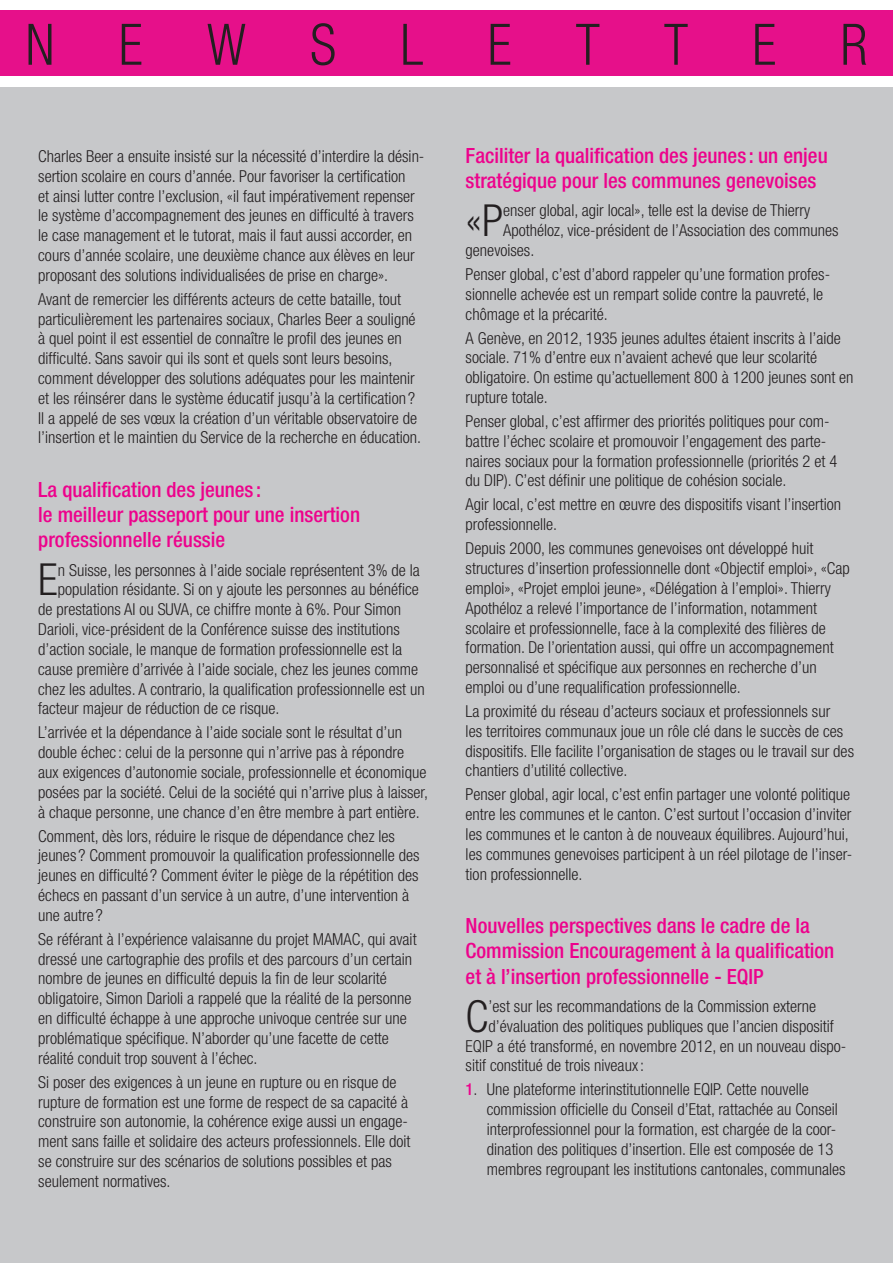
<style>
.page{position:relative;width:893px;height:1263px;background:#fff}
.page>*{position:absolute;margin:0;border:0;box-sizing:border-box;transform-origin:0 0}
.t1{font:300 condensed 57.3px "Helvetica Neue LT";letter-spacing:1.19em;color:#231f20;scale:.94 1}
.texte{font:300 condensed 44.25px "Helvetica Neue LT";color:#231f20}
.sous-titre{font:500 condensed 21px/25.2px "Helvetica Neue LT";color:#ed028c}
.texte-2{font:300 condensed 16.5px/19.8px "Helvetica Neue LT";color:#231f20}
.puces_a_b_c{font:300 condensed 16.5px/19.8px "Helvetica Neue LT";color:#231f20}
.s1{font-weight:500;color:#ed028c}
</style>
<div class="page">
<div style="left:0;top:11px;width:893px;height:65px;background:#e6108a"></div>
<div style="left:0;top:88px;width:893px;height:1175px;background:#c7c8ca"></div>
<h1 class="t1" style="left:26px;top:12px;width:897px">NEWSLETTER</h1>
<p class="texte-2" style="left:38px;top:146px;width:388px">Charles Beer a ensuite insisté sur la nécessité d’interdire la désin&shy;sertion scolaire en cours d’année. Pour favoriser la certification<br>et ainsi lutter contre l’exclusion, «il faut impérativement repenser le système d’accompagnement des jeunes en difficulté à travers le case management et le tutorat, mais il faut aussi accorder, en cours d’année scolaire, une deuxième chance aux élèves en leur proposant des solutions individualisées de prise en charge».</p>
<p class="texte-2" style="left:38px;top:289px;width:384px">Avant de remercier les différents acteurs de cette bataille, tout particulièrement les partenaires sociaux, Charles Beer a souligné à quel point il est essentiel de connaître le profil des jeunes en difficulté. Sans savoir qui ils sont et quels sont leurs besoins, comment développer des solutions adéquates pour les maintenir et les réinsérer dans le système éducatif jusqu’à la certification ?<br>Il a appelé de ses vœux la création d’un véritable observatoire de l’insertion et le maintien du Service de la recherche en éducation.</p>
<p class="sous-titre" style="left:38px;top:477px;width:323px">La qualification des jeunes :<br>le meilleur passeport pour une insertion professionnelle réussie</p>
<p class="texte" style="left:38px;top:554px;width:21px">E</p>
<p class="texte-2" style="left:58px;top:560px;width:364px">n Suisse, les personnes à l’aide sociale représentent 3% de la</p>
<p class="texte-2" style="left:58px;top:580px;width:362px">population résidante. Si on y ajoute les personnes au bénéfice</p>
<p class="texte-2" style="left:38px;top:599px;width:364px">de prestations AI ou SUVA, ce chiffre monte à 6%. Pour Simon</p>
<p class="texte-2" style="left:38px;top:619px;width:363px">Darioli, vice-président de la Conférence suisse des institutions</p>
<p class="texte-2" style="left:38px;top:639px;width:366px">d’action sociale, le manque de formation professionnelle est la</p>
<p class="texte-2" style="left:38px;top:659px;width:381px">cause première d’arrivée à l’aide sociale, chez les jeunes comme</p>
<p class="texte-2" style="left:38px;top:679px;width:388px">chez les adultes. A contrario, la qualification professionnelle est un</p>
<p class="texte-2" style="left:38px;top:698px;width:243px">facteur majeur de réduction de ce risque.</p>
<p class="texte-2" style="left:38px;top:722px;width:391px">L’arrivée et la dépendance à l’aide sociale sont le résultat d’un double échec : celui de la personne qui n’arrive pas à répondre aux exigences d’autonomie sociale, professionnelle et économique posées par la société. Celui de la société qui n’arrive plus à laisser, à chaque personne, une chance d’en être membre à part entière.</p>
<p class="texte-2" style="left:38px;top:826px;width:383px">Comment, dès lors, réduire le risque de dépendance chez les jeunes ? Comment promouvoir la qualification professionnelle des jeunes en difficulté ? Comment éviter le piège de la répétition des échecs en passant d’un service à un autre, d’une intervention à une autre ?</p>
<p class="texte-2" style="left:38px;top:929px;width:380px">Se référant à l’expérience valaisanne du projet MAMAC, qui avait dressé une cartographie des profils et des parcours d’un certain nombre de jeunes en difficulté depuis la fin de leur scolarité obligatoire, Simon Darioli a rappelé que la réalité de la personne en difficulté échappe à une approche univoque centrée sur une problématique spécifique. N’aborder qu’une facette de cette réalité conduit trop souvent à l’échec.</p>
<p class="texte-2" style="left:38px;top:1072px;width:374px">Si poser des exigences à un jeune en rupture ou en risque de rupture de formation est une forme de respect de sa capacité à construire son autonomie, la cohérence exige aussi un engage&shy;ment sans faille et solidaire des acteurs professionnels. Elle doit se construire sur des scénarios de solutions possibles et pas seulement normatives.</p>
<p class="sous-titre" style="left:466px;top:142px;width:364px">Faciliter la qualification des jeunes : un enjeu stratégique pour les communes genevoises</p>
<p class="texte" style="left:466px;top:195px;width:39px">«P</p>
<p class="texte-2" style="left:503px;top:200px;width:309px">enser global, agir local», telle est la devise de Thierry</p>
<p class="texte-2" style="left:503px;top:220px;width:337px">Apothéloz, vice-président de l’Association des communes</p>
<p class="texte-2" style="left:466px;top:240px;width:70px">genevoises.</p>
<p class="texte-2" style="left:466px;top:264px;width:366px">Penser global, c’est d’abord rappeler qu’une formation profes&shy;sionnelle achevée est un rempart solide contre la pauvreté, le chômage et la précarité.</p>
<p class="texte-2" style="left:466px;top:328px;width:389px">A Genève, en 2012, 1935 jeunes adultes étaient inscrits à l’aide sociale. 71% d’entre eux n’avaient achevé que leur scolarité obligatoire. On estime qu’actuellement 800 à 1200 jeunes sont en rupture totale.</p>
<p class="texte-2" style="left:466px;top:411px;width:373px">Penser global, c’est affirmer des priorités politiques pour com&shy;battre l’échec scolaire et promouvoir l’engagement des parte&shy;naires sociaux pour la formation professionnelle (priorités 2 et 4 du DIP). C’est définir une politique de cohésion sociale.</p>
<p class="texte-2" style="left:466px;top:495px;width:377px">Agir local, c’est mettre en œuvre des dispositifs visant l’insertion professionnelle.</p>
<p class="texte-2" style="left:466px;top:538px;width:386px">Depuis 2000, les communes genevoises ont développé huit structures d’insertion professionnelle dont «Objectif emploi», «Cap emploi», «Projet emploi jeune», «Délégation à l’emploi». Thierry Apothéloz a relevé l’importance de l’information, notamment scolaire et professionnelle, face à la complexité des filières de formation. De l’orientation aussi, qui offre un accompagnement personnalisé et spécifique aux personnes en recherche d’un emploi ou d’une requalification professionnelle.</p>
<p class="texte-2" style="left:466px;top:701px;width:390px">La proximité du réseau d’acteurs sociaux et professionnels sur<br>les territoires communaux joue un rôle clé dans le succès de ces dispositifs. Elle facilite l’organisation de stages ou le travail sur des chantiers d’utilité collective.</p>
<p class="texte-2" style="left:466px;top:785px;width:388px">Penser global, agir local, c’est enfin partager une volonté politique entre les communes et le canton. C’est surtout l’occasion d’inviter les communes et le canton à de nouveaux équilibres. Aujourd’hui, les communes genevoises participent à un réel pilotage de l’inser&shy;tion professionnelle.</p>
<p class="sous-titre" style="left:466px;top:913px;width:370px">Nouvelles perspectives dans le cadre de la<br>Commission Encouragement à la qualification et à l’insertion professionnelle - EQIP</p>
<p class="texte" style="left:466px;top:991px;width:24px">C</p>
<p class="texte-2" style="left:489px;top:996px;width:329px">’est sur les recommandations de la Commission externe</p>
<p class="texte-2" style="left:489px;top:1016px;width:347px">d’évaluation des politiques publiques que l’ancien dispositif</p>
<p class="texte-2" style="left:466px;top:1036px;width:382px">EQIP a été transformé, en novembre 2012, en un nouveau dispo-</p>
<p class="texte-2" style="left:466px;top:1055px;width:180px">sitif constitué de trois niveaux:</p>
<p class="puces_a_b_c" style="left:487px;top:1079px;width:360px;text-indent:-21px"><span class="s1">1</span>. Une plateforme interinstitutionnelle EQIP. Cette nouvelle commission officielle du Conseil d’Etat, rattachée au Conseil interprofessionnel pour la formation, est chargée de la coor&shy;dination des politiques d’insertion. Elle est composée de 13 membres regroupant les institutions cantonales, communales</p>
</div>
